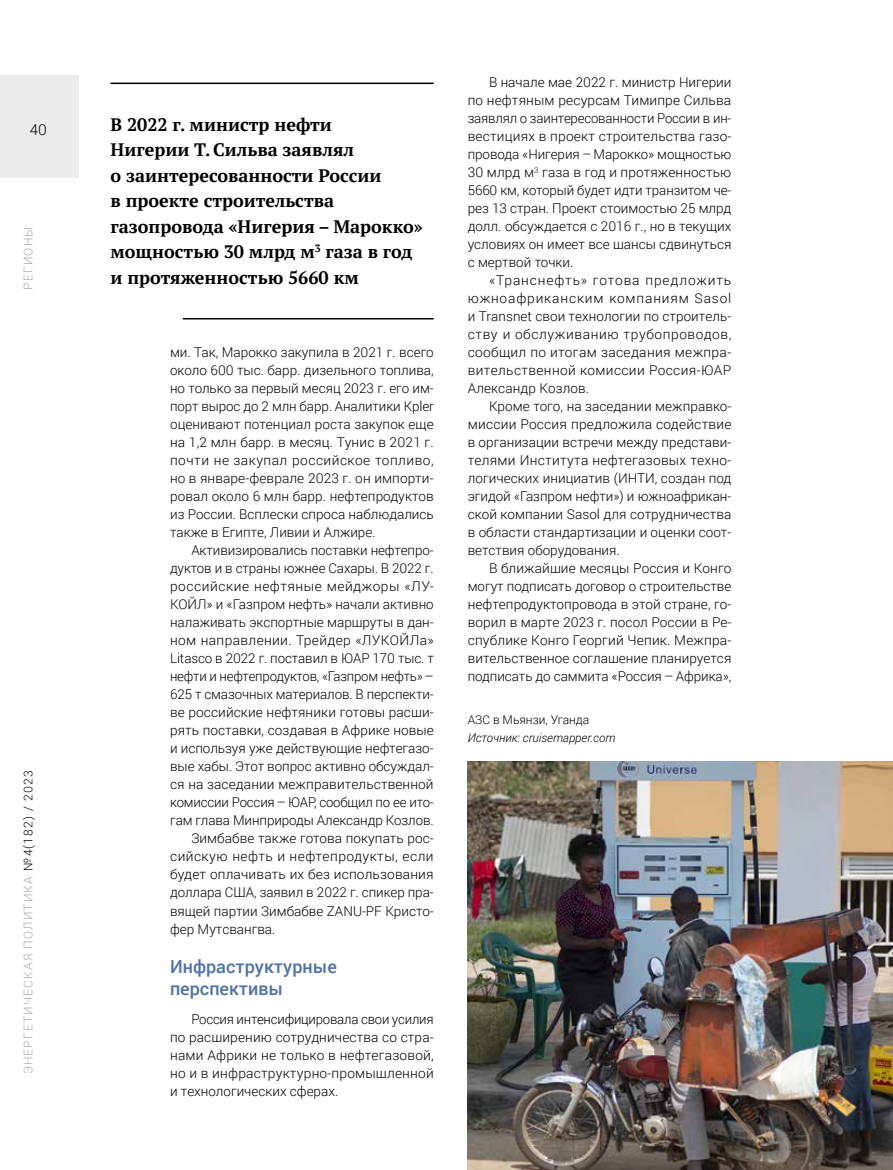
<style>
.page{position:relative;width:893px;height:1170px;background:#fff}
.page>*{position:absolute;margin:0;border:0;box-sizing:border-box;transform-origin:0 0}
.t1{font:700 18px/25.5px "PT Serif";color:#000}
.t2{font:500 18px/21.6px "Roboto";color:#4e71aa}
.t3{font:300 15px "Roboto";color:#000}
.t4{font:300 13.5px/18px "Roboto";color:#000;text-align:justify}
.t5{font:300 13.5px "Roboto";letter-spacing:.025em;color:#000}
.t6{font:300 13.5px "Roboto";letter-spacing:.035em;color:#000}
.t7{font:300 13.5px "Roboto";letter-spacing:.04em;color:#000}
.t8{font:300 12px "Roboto";letter-spacing:.1em;color:#aaa}
.t9{font:italic 300 12px "Roboto";color:#000}
.t10{font:300 12px "Roboto";color:#000}
.t11{font:300 12px "Roboto";letter-spacing:.1em;color:#a8a8a8}
.s1{color:#000}
</style>
<div class="page">
<div style="left:0;top:76px;width:79px;height:102px;background:#ebebeb"></div>
<img style="left:468px;top:761px;width:425px;height:408px">
<hr style="left:111px;top:83px;width:323px;height:1px;background:#000">
<hr style="left:183px;top:318px;width:251px;height:1px;background:#000">
<p class="t3" style="left:30px;top:119px;width:19px">40</p>
<p class="t11" style="left:20px;top:290px;width:65px;rotate:-90deg">РЕГИОНЫ</p>
<p class="t8" style="left:20px;top:1074px;width:305px;rotate:-90deg">ЭНЕРГЕТИЧЕСКАЯ ПОЛИТИКА <span class="s1">№4(182) / 2023</span></p>
<h1 class="t1" style="left:111px;top:111px;width:314px">В 2022 г. министр нефти<br>Нигерии Т.Сильва заявлял<br>о заинтересованности России<br>в проекте строительства газопровода «Нигерия – Марокко» мощностью 30 млрд м<sup>3</sup> газа в год и протяженностью 5660 км</h1>
<p class="t4" style="left:170px;top:343px;width:265px">ми. Так, Марокко закупила в 2021 г. всего около 600 тыс. барр. дизельного топлива, но только за первый месяц 2023 г. его им&shy;порт вырос до 2 млн барр. Аналитики Kpler оценивают потенциал роста закупок еще на 1,2 млн барр. в месяц. Тунис в 2021 г. почти не закупал российское топливо, но в январе-феврале 2023 г. он импорти&shy;ровал около 6 млн барр. нефтепродуктов из России. Всплески спроса наблюдались также в Египте, Ливии и Алжире.</p>
<p class="t4" style="left:191px;top:541px;width:244px">Активизировались поставки нефтепро-</p>
<p class="t4" style="left:170px;top:559px;width:265px">дуктов и в страны южнее Сахары. В 2022 г.</p>
<p class="t7" style="left:170px;top:577px;width:265px">российские нефтяные мейджоры «ЛУ-</p>
<p class="t4" style="left:170px;top:595px;width:265px">КОЙЛ» и «Газпром нефть» начали активно</p>
<p class="t4" style="left:170px;top:613px;width:265px">налаживать экспортные маршруты в дан-</p>
<p class="t5" style="left:170px;top:631px;width:265px">ном направлении. Трейдер «ЛУКОЙЛа»</p>
<p class="t4" style="left:170px;top:649px;width:265px">Litasco в 2022 г. поставил в ЮАР 170 тыс. т</p>
<p class="t4" style="left:170px;top:667px;width:265px">нефти и нефтепродуктов, «Газпром нефть»–</p>
<p class="t4" style="left:170px;top:685px;width:265px">625 т смазочных материалов. В перспекти-</p>
<p class="t4" style="left:170px;top:703px;width:265px">ве российские нефтяники готовы расши-</p>
<p class="t4" style="left:170px;top:721px;width:265px">рять поставки, создавая в Африке новые</p>
<p class="t4" style="left:170px;top:739px;width:265px">и используя уже действующие нефтегазо-</p>
<p class="t4" style="left:170px;top:757px;width:265px">вые хабы. Этот вопрос активно обсуждал-</p>
<p class="t4" style="left:170px;top:775px;width:265px">ся на заседании межправительственной</p>
<p class="t4" style="left:170px;top:793px;width:265px">комиссии Россия – ЮАР, сообщил по ее ито-</p>
<p class="t4" style="left:170px;top:811px;width:265px">гам глава Минприроды Александр Козлов.</p>
<p class="t4" style="left:191px;top:829px;width:244px">Зимбабве также готова покупать рос-</p>
<p class="t6" style="left:170px;top:847px;width:265px">сийскую нефть и нефтепродукты, если</p>
<p class="t4" style="left:170px;top:865px;width:265px">будет оплачивать их без использования</p>
<p class="t4" style="left:170px;top:883px;width:265px">доллара США, заявил в 2022 г. спикер пра-</p>
<p class="t4" style="left:170px;top:901px;width:265px">вящей партии Зимбабве ZANU-PF Кристо-</p>
<p class="t4" style="left:170px;top:919px;width:107px">фер Мутсвангва.</p>
<h1 class="t2" style="left:170px;top:955px;width:168px">Инфраструктурные перспективы</h1>
<p class="t4" style="left:170px;top:1009px;width:265px;text-indent:21px">Россия интенсифицировала свои усилия по расширению сотрудничества со стра&shy;нами Африки не только в нефтегазовой, но и в инфраструктурно-промышленной и технологических сферах.</p>
<p class="t4" style="left:468px;top:73px;width:265px;text-indent:21px">В начале мае 2022 г. министр Нигерии по нефтяным ресурсам Тимипре Сильва заявлял о заинтересованности России в ин&shy;вестициях в проект строительства газо&shy;провода «Нигерия – Марокко» мощностью 30 млрд м<sup>3</sup> газа в год и протяженностью 5660 км, который будет идти транзитом че&shy;рез 13 стран. Проект стоимостью 25 млрд долл. обсуждается с 2016 г., но в текущих условиях он имеет все шансы сдвинуться с мертвой точки.</p>
<p class="t4" style="left:468px;top:271px;width:265px;text-indent:21px">«Транснефть» готова предложить южноафриканским компаниям Sasol и Transnet свои технологии по строитель&shy;ству и обслуживанию трубопроводов, сообщил по итогам заседания межпра&shy;вительственной комиссии Россия-ЮАР Александр Козлов.</p>
<p class="t4" style="left:468px;top:397px;width:265px;text-indent:21px">Кроме того, на заседании межправко&shy;миссии Россия предложила содействие в организации встречи между представи&shy;телями Института нефтегазовых техно&shy;логических инициатив (ИНТИ, создан под эгидой «Газпром нефти») и южноафрикан&shy;ской компании Sasol для сотрудничества в области стандартизации и оценки соот&shy;ветствия оборудования.</p>
<p class="t4" style="left:468px;top:559px;width:265px;text-indent:21px">В ближайшие месяцы Россия и Конго могут подписать договор о строительстве нефтепродуктопровода в этой стране, го&shy;ворил в марте 2023 г. посол России в Ре&shy;спублике Конго Георгий Чепик. Межпра&shy;вительственное соглашение планируется подписать до саммита «Россия – Африка»,</p>
<p class="t10" style="left:468px;top:711px;width:123px">АЗС в Мьянзи, Уганда</p>
<p class="t9" style="left:468px;top:729px;width:149px">Источник: cruisemapper.com</p>
</div>
